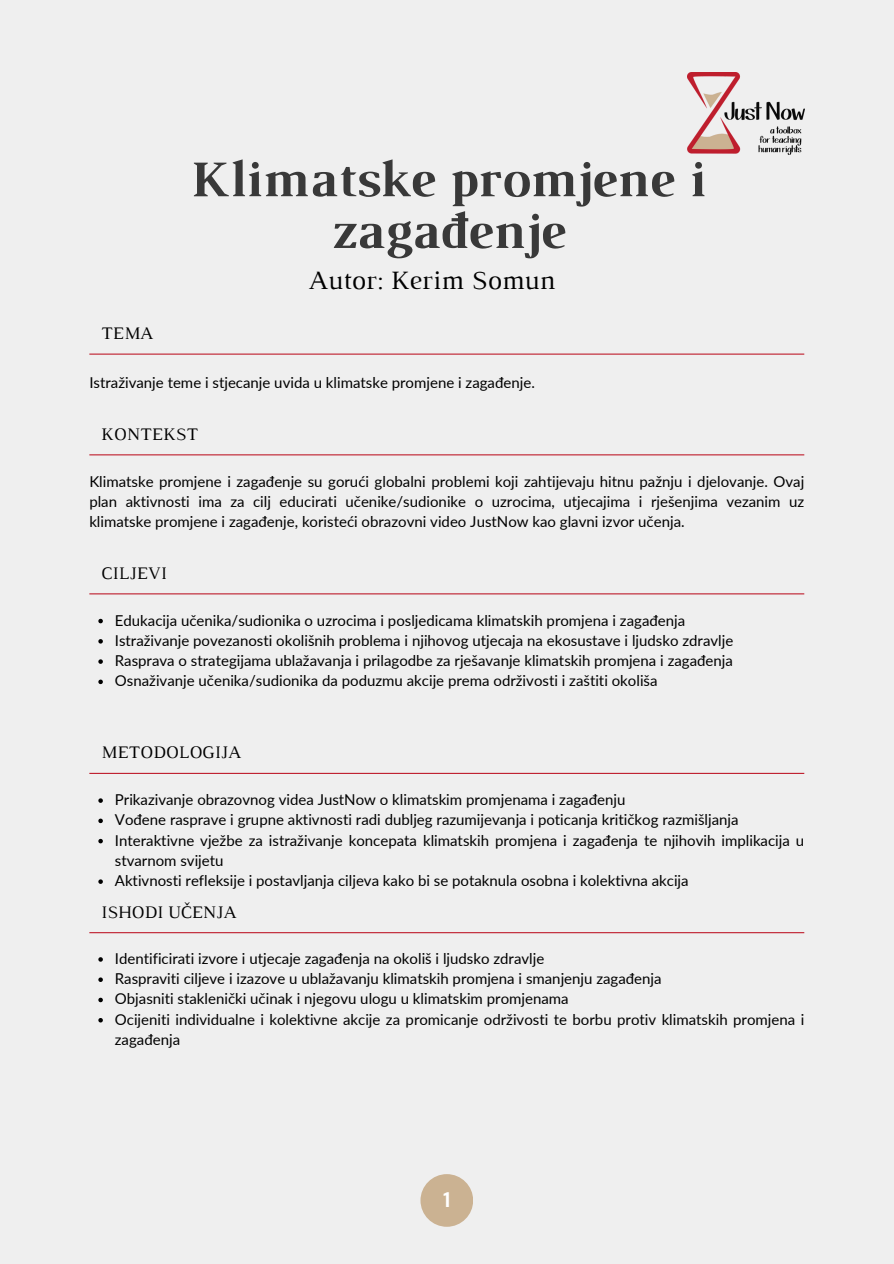
<style>
.page{position:relative;width:894px;height:1264px;background:#fff}
.page>*{position:absolute;margin:0;border:0;box-sizing:border-box;transform-origin:0 0}
.t1{font:700 52.5px/51.8px "Luthier";color:#393939;text-align:center}
.t2{font:27px "Luthier";color:#000}
.t3{font:700 21px "DM Sans";color:#fff}
.t4{font:18px "Luthier";color:#000}
.t5{font:15px/20.2px "Lato";color:#000}
</style>
<div class="page">
<div style="left:0;top:0;width:893px;height:1263px;background:#efefef"></div>
<hr style="left:89px;top:353px;width:715px;height:2px;background:#bf1e2d">
<img style="left:687px;top:73px;width:117px;height:82px">
<div style="left:420px;top:1174px;width:53px;height:52px;background:#cbb292;border-radius:50%"></div>
<hr style="left:89px;top:454px;width:715px;height:1px;background:#bf1e2d">
<hr style="left:89px;top:593px;width:715px;height:1px;background:#bf1e2d">
<svg style="left:98px;top:619px;width:5px;height:4px"></svg>
<svg style="left:98px;top:639px;width:5px;height:4px"></svg>
<svg style="left:98px;top:659px;width:5px;height:5px"></svg>
<svg style="left:98px;top:679px;width:5px;height:5px"></svg>
<hr style="left:89px;top:772px;width:715px;height:2px;background:#bf1e2d">
<svg style="left:98px;top:798px;width:5px;height:4px"></svg>
<svg style="left:98px;top:818px;width:5px;height:5px"></svg>
<svg style="left:98px;top:838px;width:5px;height:5px"></svg>
<svg style="left:98px;top:879px;width:5px;height:4px"></svg>
<hr style="left:89px;top:932px;width:715px;height:1px;background:#bf1e2d">
<svg style="left:98px;top:957px;width:5px;height:4px"></svg>
<svg style="left:98px;top:977px;width:5px;height:4px"></svg>
<svg style="left:98px;top:997px;width:5px;height:5px"></svg>
<svg style="left:98px;top:1018px;width:5px;height:4px"></svg>
<h1 class="t1" style="left:189px;top:157px;width:516px">Klimatske promjene i zagađenje</h1>
<h2 class="t2" style="left:308px;top:270px;width:248px">Autor: Kerim Somun</h2>
<h3 class="t4" style="left:101px;top:327px;width:54px">TEMA</h3>
<p class="t5" style="left:89px;top:372px;width:447px">Istraživanje teme i stjecanje uvida u klimatske promjene i zagađenje.</p>
<p class="t4" style="left:101px;top:427px;width:99px">KONTEKST</p>
<h3 class="t5" style="left:89px;top:470px;width:716px;text-align:justify">Klimatske promjene i zagađenje su gorući globalni problemi koji zahtijevaju hitnu pažnju i djelovanje. Ovaj plan aktivnosti ima za cilj educirati učenike/sudionike o uzrocima, utjecajima i rješenjima vezanim uz klimatske promjene i zagađenje, koristeći obrazovni video JustNow kao glavni izvor učenja.</h3>
<p class="t4" style="left:101px;top:566px;width:67px">CILJEVI</p>
<p class="t5" style="left:115px;top:609px;width:571px">Edukacija učenika/sudionika o uzrocima i posljedicama klimatskih promjena i zagađenja</p>
<p class="t5" style="left:115px;top:630px;width:619px">Istraživanje povezanosti okolišnih problema i njihovog utjecaja na ekosustave i ljudsko zdravlje</p>
<p class="t5" style="left:115px;top:650px;width:619px">Rasprava o strategijama ublažavanja i prilagodbe za rješavanje klimatskih promjena i zagađenja</p>
<h3 class="t5" style="left:115px;top:670px;width:544px">Osnaživanje učenika/sudionika da poduzmu akcije prema održivosti i zaštiti okoliša</h3>
<p class="t4" style="left:101px;top:746px;width:142px">METODOLOGIJA</p>
<p class="t5" style="left:115px;top:789px;width:512px">Prikazivanje obrazovnog videa JustNow o klimatskim promjenama i zagađenju</p>
<p class="t5" style="left:115px;top:809px;width:625px">Vođene rasprave i grupne aktivnosti radi dubljeg razumijevanja i poticanja kritičkog razmišljanja</p>
<p class="t5" style="left:115px;top:829px;width:690px">Interaktivne vježbe za istraživanje koncepata klimatskih promjena i zagađenja te njihovih implikacija u stvarnom svijetu</p>
<h3 class="t5" style="left:115px;top:870px;width:575px">Aktivnosti refleksije i postavljanja ciljeva kako bi se potaknula osobna i kolektivna akcija</h3>
<p class="t4" style="left:101px;top:905px;width:137px">ISHODI UČENJA</p>
<p class="t5" style="left:115px;top:948px;width:431px">Identificirati izvore i utjecaje zagađenja na okoliš i ljudsko zdravlje</p>
<p class="t5" style="left:115px;top:968px;width:548px">Raspraviti ciljeve i izazove u ublažavanju klimatskih promjena i smanjenju zagađenja</p>
<p class="t5" style="left:115px;top:988px;width:455px">Objasniti staklenički učinak i njegovu ulogu u klimatskim promjenama</p>
<p class="t5" style="left:115px;top:1008px;width:690px">Ocijeniti individualne i kolektivne akcije za promicanje održivosti te borbu protiv klimatskih promjena i zagađenja</p>
<h3 class="t3" style="left:443px;top:1186px;width:9px">1</h3>
</div>
